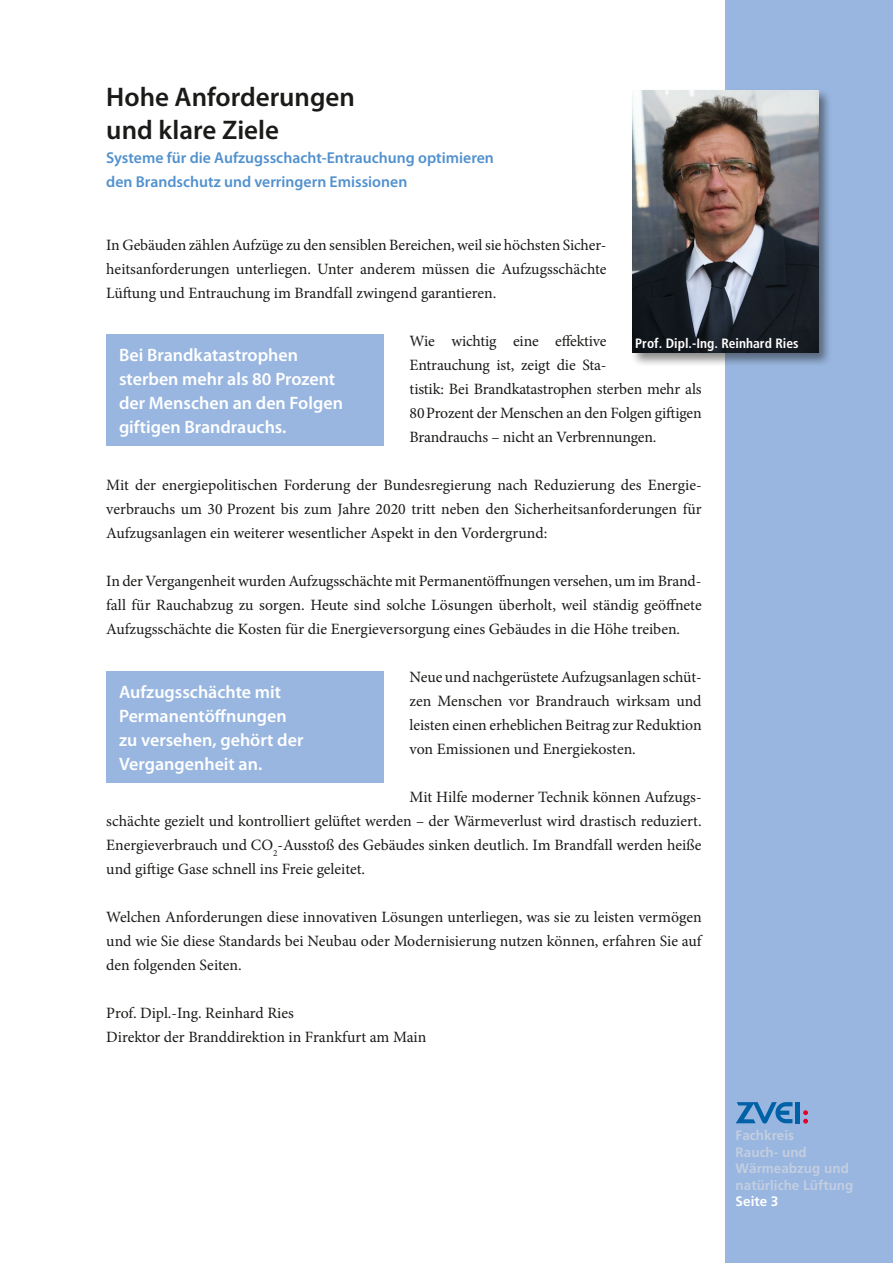
<style>
.page{position:relative;width:893px;height:1263px;background:#fff}
.page>*{position:absolute;margin:0;border:0;box-sizing:border-box;transform-origin:0 0}
.t1{font:600 27px/32.4px "Myriad Pro";color:#1a1a18}
.t2{font:600 18px/24px "Myriad Pro";color:#fff}
.t3{font:15.75px/24px "Minion Pro";letter-spacing:-.005em;color:#1a1a18;text-align:justify}
.t4{font:600 15.75px/24px "Myriad Pro";color:#5191ce}
.t5{font:700 13.5px/16.5px "Frutiger";color:#c4cee0}
.t6{font:700 condensed 13.5px "Frutiger";color:#fff}
.t7{font:700 13.5px "Frutiger";color:#fff}
</style>
<div class="page">
<div style="left:725px;top:0;width:168px;height:1263px;background:#98b6e0"></div>
<svg style="left:736px;top:1102px;width:56px;height:21px"></svg>
<hr style="left:796px;top:1102px;width:4px;height:21px;background:#0061a7">
<svg style="left:803px;top:1110px;width:5px;height:13px"></svg>
<div style="left:106px;top:672px;width:278px;height:111px;background:#98b6e0"></div>
<div style="left:630px;top:88px;width:202px;height:279px;background:#1a1a18;opacity:.5"></div>
<img style="left:632px;top:90px;width:186px;height:263px">
<div style="left:106px;top:335px;width:278px;height:111px;background:#98b6e0"></div>
<h1 class="t1" style="left:106px;top:80px;width:250px">Hohe Anforderungen und klare Ziele</h1>
<p class="t4" style="left:106px;top:145px;width:389px">Systeme für die Aufzugsschacht-Entrauchung optimieren den Brandschutz und verringern Emissionen</p>
<p class="t3" style="left:106px;top:233px;width:502px">In Gebäuden zählen Aufzüge zu den sensiblen Bereichen, weil sie höchsten Sicher&shy;heitsanforderungen unterliegen. Unter anderem müssen die Aufzugsschächte Lüftung und Entrauchung im Brandfall zwingend garantieren.</p>
<p class="t3" style="left:410px;top:329px;width:293px;text-align:left">Wie wichtig eine effektive<br>Entrauchung ist, zeigt die Sta-<br>tistik: Bei Brandkatastrophen sterben mehr als 80Prozent der Menschen an den Folgen giftigen Brandrauchs – nicht an Verbrennungen.</p>
<p class="t3" style="left:106px;top:473px;width:597px">Mit der energiepolitischen Forderung der Bundesregierung nach Reduzierung des Energie&shy;verbrauchs um 30 Prozent bis zum Jahre 2020 tritt neben den Sicherheitsanforderungen für Aufzugsanlagen ein weiterer wesentlicher Aspekt in den Vordergrund:</p>
<p class="t3" style="left:106px;top:569px;width:597px">In der Vergangenheit wurden Aufzugsschächte mit Permanentöffnungen versehen, um im Brand&shy;fall für Rauchabzug zu sorgen. Heute sind solche Lösungen überholt, weil ständig geöffnete Aufzugsschächte die Kosten für die Energieversorgung eines Gebäudes in die Höhe treiben.</p>
<p class="t3" style="left:410px;top:665px;width:293px">Neue und nachgerüstete Aufzugsanlagen schüt&shy;zen Menschen vor Brandrauch wirksam und leisten einen erheblichen Beitrag zur Reduktion von Emissionen und Energiekosten.</p>
<p class="t3" style="left:106px;top:785px;width:597px;text-indent:303px">Mit Hilfe moderner Technik können Aufzugs&shy;schächte gezielt und kontrolliert gelüftet werden – der Wärmeverlust wird drastisch reduziert.<br>Energieverbrauch und CO<sub>2</sub>-Ausstoß des Gebäudes sinken deutlich. Im Brandfall werden heiße und giftige Gase schnell ins Freie geleitet.</p>
<p class="t3" style="left:106px;top:905px;width:597px">Welchen Anforderungen diese innovativen Lösungen unterliegen, was sie zu leisten vermögen und wie Sie diese Standards bei Neubau oder Modernisierung nutzen können, erfahren Sie auf den folgenden Seiten.</p>
<p class="t3" style="left:106px;top:1001px;width:322px">Prof. Dipl.-Ing. Reinhard Ries<br>Direktor der Branddirektion in Frankfurt am Main</p>
<p class="t6" style="left:635px;top:335px;width:165px">Prof. Dipl.-Ing. Reinhard Ries</p>
<p class="t2" style="left:119px;top:343px;width:225px">Bei Brandkatastrophen sterben mehr als 80 Prozent der Menschen an den Folgen giftigen Brandrauchs.</p>
<p class="t2" style="left:119px;top:679px;width:186px">Aufzugsschächte mit<br>Permanentöffnungen zu versehen, gehört der<br>Vergangenheit an.</p>
<p class="t5" style="left:736px;top:1127px;width:119px">Fachkreis<br>Rauch- und<br>Wärmeabzug und natürliche Lüftung</p>
<p class="t7" style="left:736px;top:1193px;width:44px">Seite 3</p>
</div>
